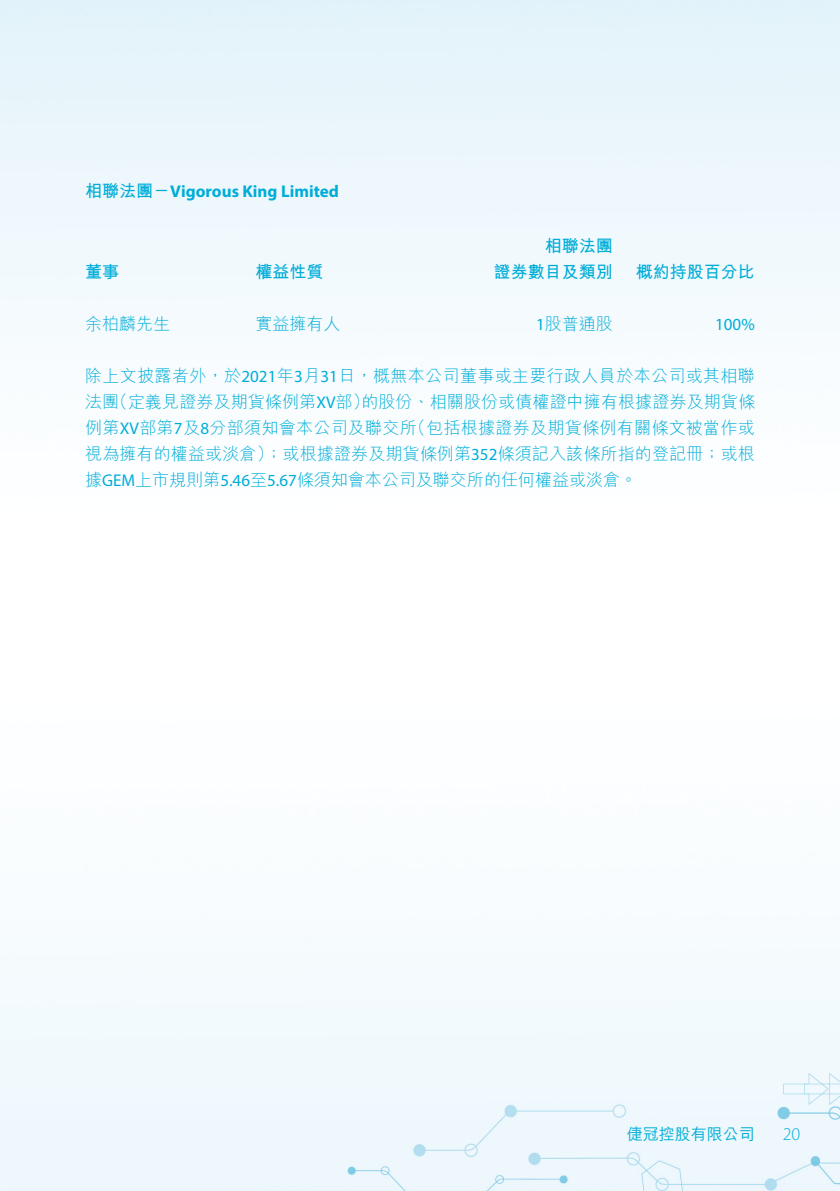
<style>
.page{position:relative;width:840px;height:1191px;background:#fff}
.page>*{position:absolute;margin:0;border:0;box-sizing:border-box;transform-origin:0 0}
.t1{font:300 18px "Myriad Pro";color:#00add8}
.t2{font:300 17px/26px "M Hei HK";letter-spacing:.01em;color:#00add8;text-align:right}
.t3{font:700 17px "Myriad Pro";color:#00add8}
.t4{font:700 17px "M Hei HK";color:#00add8}
.t5{font:17px "Myriad Pro";color:#00add8}
.t6{font:500 16px "M Hei HK";color:#00add8}
.s1{font-family:"M Hei HK"}
.s2{font-family:"Myriad Pro";font-weight:400}
</style>
<div class="page">
<p class="t3" style="left:85px;top:180px;width:255px"><span class="s1">相聯法團－</span>Vigorous King Limited</p>
<p class="t4" style="left:85px;top:259px;width:35px">董事</p>
<p class="t4" style="left:255px;top:259px;width:69px">權益性質</p>
<p class="t4" style="left:544px;top:233px;width:69px">相聯法團</p>
<p class="t4" style="left:493px;top:259px;width:121px">證券數目及類別</p>
<p class="t4" style="left:635px;top:259px;width:120px">概約持股百分比</p>
<p class="t2" style="left:255px;top:310px;width:86px">實益擁有人</p>
<p class="t2" style="left:85px;top:310px;width:86px">余柏麟先生</p>
<p class="t2" style="left:85px;top:362px;width:671px">除上文披露者外，於<span class="s2">2021</span>年月<span class="s2">3 31</span>日，概無本公司董事或主要行政人員於本公司或其相聯的股份、相關股份或債權證中擁有根據證券及期貨條</p>
<p class="t2" style="left:536px;top:310px;width:78px"><span class="s2">1</span>股普通股</p>
<p class="t5" style="left:714px;top:313px;width:41px">100%</p>
<p class="t2" style="left:111px;top:388px;width:260px">（定義見證券及期貨條例第<span class="s2">XV</span>部）</p>
<p class="t2" style="left:85px;top:388px;width:36px">法團</p>
<p class="t2" style="left:408px;top:414px;width:347px">（包括根據證券及期貨條例有關條文被當作或</p>
<p class="t2" style="left:85px;top:414px;width:670px;text-align:left">例第<span class="s2">XV</span>部第及<span class="s2">7 8</span>分部須知會本公司及聯交所<br>視為擁有的權益或淡倉）；或根據證券及期貨條例第<span class="s2">352</span>條須記入該條所指的登記冊；或根據<span class="s2">GEM</span>上市規則第<span class="s2">5.46</span>至<span class="s2">5.67</span>條須知會本公司及聯交所的任何權益或淡倉。</p>
<p class="t6" style="left:626px;top:1122px;width:129px">倢冠控股有限公司</p>
<p class="t1" style="left:782px;top:1122px;width:19px">20</p>
</div>
